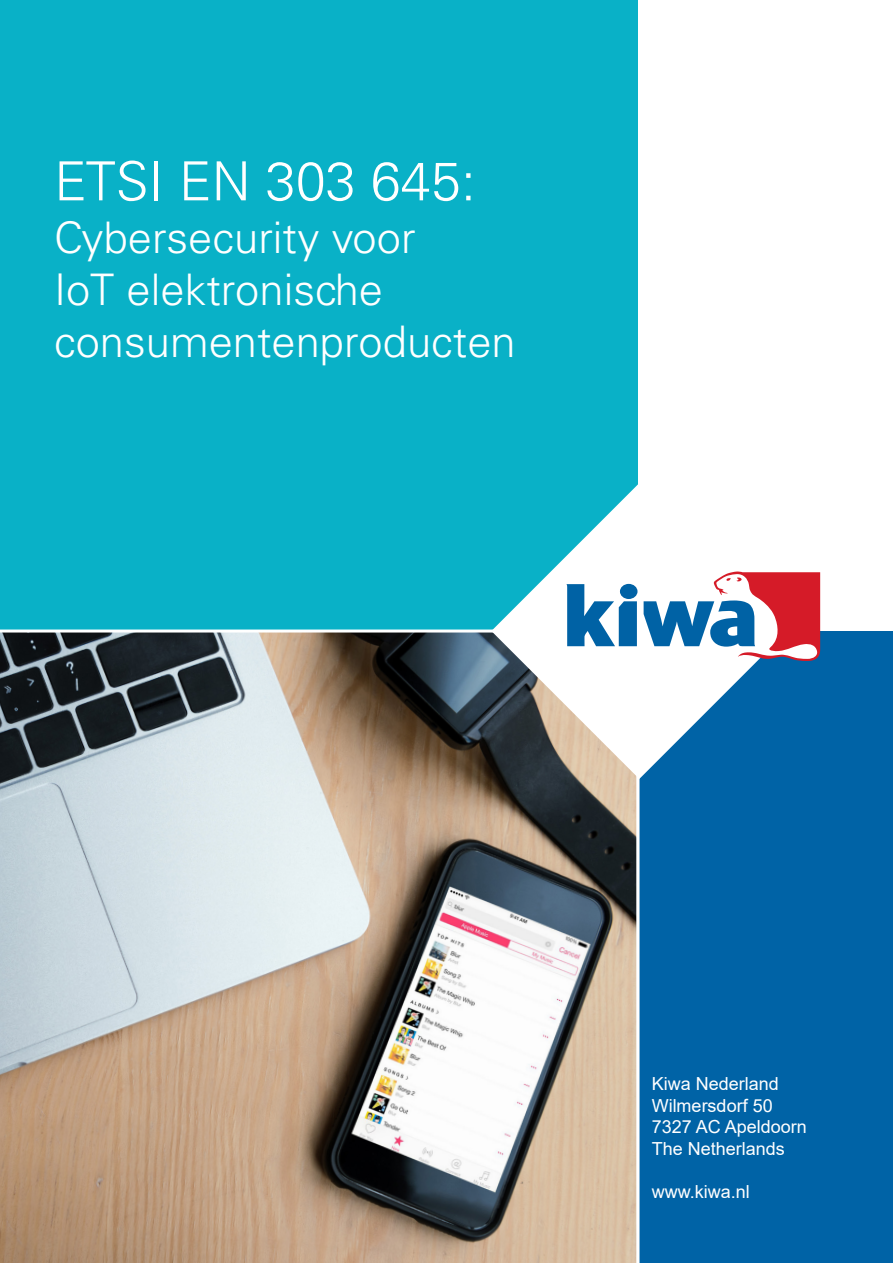
<style>
.page{position:relative;width:893px;height:1263px;background:#fff}
.page>*{position:absolute;margin:0;border:0;box-sizing:border-box;transform-origin:0 0}
.t1{font:300 54px "Univers LT Std";color:#fff}
.t2{font:300 43.5px/52.2px "Univers LT Std";color:#fff}
.t3{font:18px/21.6px "Arial";color:#fff}
</style>
<div class="page">
<img style="left:0;top:632px;width:636px;height:631px">
<div style="left:0;top:0;width:637px;height:632px;background:#09b1c7"></div>
<div style="left:639px;top:632px;width:254px;height:631px;background:#0063a6"></div>
<svg style="left:491px;top:483px;width:266px;height:296px;fill:#fff"></svg>
<svg style="left:644px;top:571px;width:176px;height:90px"></svg>
<svg style="left:566px;top:584px;width:71px;height:62px;background:#5c9ac5"></svg>
<div style="left:620px;top:584px;width:17px;height:15px;background:#0062a5;border-radius:50%"></div>
<hr style="left:636px;top:746px;width:3px;height:517px;background:#fff">
<hr style="left:0;top:629px;width:511px;height:3px;background:#fff">
<p class="t1" style="left:54px;top:149px;width:423px">ETSI EN 303 645:</p>
<p class="t2" style="left:54px;top:211px;width:463px">Cybersecurity voor<br>IoT elektronische consumentenproducten</p>
<p class="t3" style="left:652px;top:1073px;width:129px">Kiwa Nederland<br>Wilmersdorf 50</p>
<p class="t3" style="left:652px;top:1116px;width:157px">7327 AC Apeldoorn</p>
<p class="t3" style="left:652px;top:1137px;width:135px">The Netherlands</p>
<p class="t3" style="left:652px;top:1181px;width:100px">www.kiwa.nl</p>
</div>
